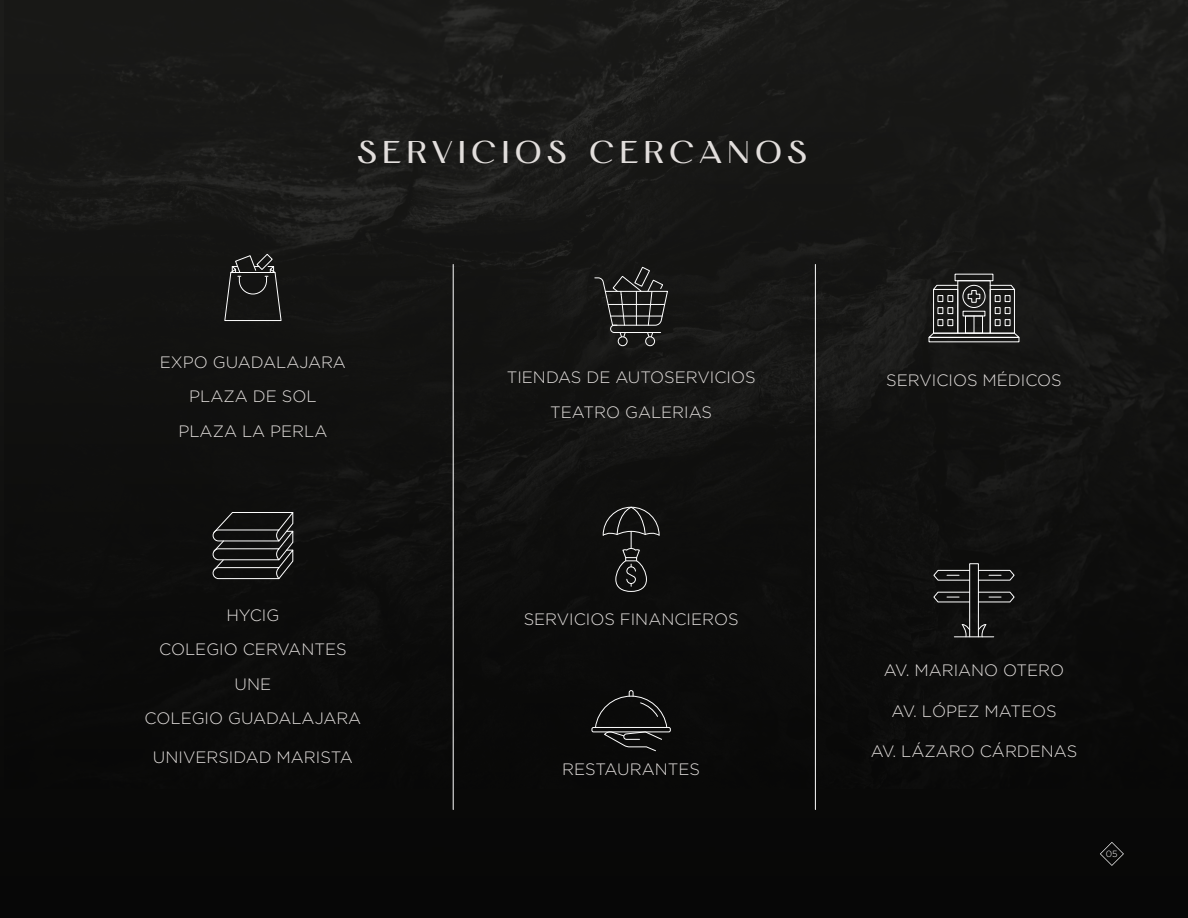
<style>
.page{position:relative;width:1188px;height:918px;background:#fff}
.page>*{position:absolute;margin:0;border:0;box-sizing:border-box;transform-origin:0 0}
.t1{font:31.5px "BN Paradox";letter-spacing:.2em;color:#e2dedc}
.t2{font:300 16.5px/34.5px "Gotham";color:#e2dedc;text-align:center}
.t3{font:300 9px "Gotham";color:#fff}
</style>
<div class="page">
<img style="left:0;top:0;width:1188px;height:918px">
<svg style="left:212px;top:510px;width:82px;height:70px"></svg>
<div style="left:955px;top:274px;width:38px;height:7px;border:1px solid #fff"></div>
<svg style="left:927px;top:285px;width:93px;height:53px"></svg>
<hr style="left:815px;top:264px;width:1px;height:546px;background:#fff">
<hr style="left:453px;top:264px;width:1px;height:546px;background:#fff">
<div style="left:969px;top:563px;width:10px;height:74px;border:1px solid #fff"></div>
<hr style="left:954px;top:636px;width:40px;height:1px;background:#fff">
<svg style="left:933px;top:570px;width:37px;height:11px"></svg>
<svg style="left:933px;top:591px;width:37px;height:12px"></svg>
<svg style="left:978px;top:570px;width:37px;height:11px"></svg>
<svg style="left:978px;top:591px;width:37px;height:12px"></svg>
<svg style="left:961px;top:624px;width:9px;height:14px"></svg>
<svg style="left:978px;top:624px;width:9px;height:14px"></svg>
<div style="left:592px;top:727px;width:79px;height:5px;border:1px solid #fff;border-radius:2px"></div>
<svg style="left:595px;top:690px;width:73px;height:62px"></svg>
<svg style="left:602px;top:506px;width:58px;height:86px"></svg>
<svg style="left:224px;top:253px;width:58px;height:68px"></svg>
<div style="left:618px;top:336px;width:9px;height:10px;border:1px solid #fff;border-radius:50%"></div>
<div style="left:645px;top:336px;width:10px;height:10px;border:1px solid #fff;border-radius:50%"></div>
<svg style="left:594px;top:266px;width:74px;height:72px"></svg>
<svg style="left:1100px;top:842px;width:24px;height:24px"></svg>
<h1 class="t1" style="left:358px;top:140px;width:450px">SERVICIOS CERCANOS</h1>
<p class="t2" style="left:160px;top:344px;width:188px">EXPO GUADALAJARA<br>PLAZA DE SOL<br>PLAZA LA PERLA</p>
<p class="t2" style="left:145px;top:598px;width:218px">HYCIG<br>COLEGIO CERVANTES<br>UNE<br>COLEGIO GUADALAJARA</p>
<p class="t2" style="left:153px;top:740px;width:201px">UNIVERSIDAD MARISTA</p>
<p class="t2" style="left:507px;top:360px;width:250px">TIENDAS DE AUTOSERVICIOS<br>TEATRO GALERIAS</p>
<p class="t2" style="left:886px;top:363px;width:177px">SERVICIOS MÉDICOS</p>
<p class="t2" style="left:524px;top:601px;width:216px">SERVICIOS FINANCIEROS</p>
<p class="t2" style="left:562px;top:752px;width:139px">RESTAURANTES</p>
<p class="t2" style="left:884px;top:653px;width:182px">AV. MARIANO OTERO</p>
<p class="t2" style="left:891px;top:694px;width:167px">AV. LÓPEZ MATEOS</p>
<p class="t2" style="left:871px;top:734px;width:208px">AV. LÁZARO CÁRDENAS</p>
<p class="t3" style="left:1106px;top:849px;width:13px">05</p>
</div>
